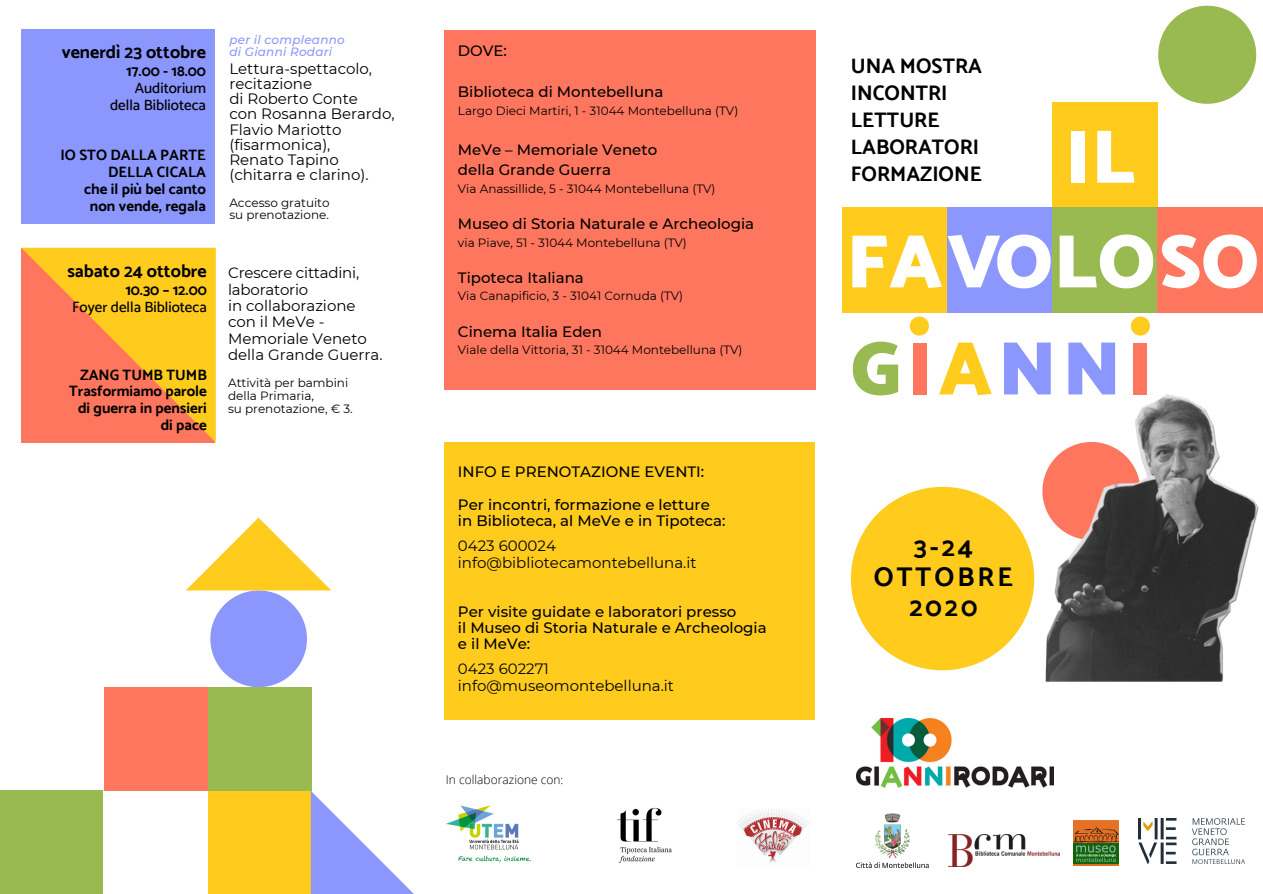
<style>
.page{position:relative;width:1263px;height:894px;background:#fff}
.page>*{position:absolute;margin:0;border:0;box-sizing:border-box;transform-origin:0 0}
.t1{font:900 76.2px "Catamaran";letter-spacing:.07em;color:#ff765e}
.t2{font:900 76.2px "Catamaran";color:#fff}
.t3{font:900 76.05px "Catamaran";color:#fff}
.t4{font:700 27px/30.2px "Catamaran";letter-spacing:.11em;color:#000;text-align:center}
.t5{font:700 21px/26.8px "Catamaran";color:#000}
.t6{font:700 18px "Catamaran";color:#000}
.t7{font:500 15px/16.4px "Montserrat";color:#000}
.t8{font:15px/16.4px "Montserrat";color:#000}
.t9{font:700 15px/16.8px "Catamaran";color:#000;text-align:right}
.t10{font:500 15px/16.8px "Catamaran";color:#000;text-align:right}
.t11{font:12px/13px "Montserrat";color:#000}
.t12{font:italic 500 12px/12px "Montserrat";letter-spacing:.02em;color:#8b97fd}
.t13{font:300 12px "Open Sans";color:#000}
.s1{color:#99b951}
.s2{color:#ffcc1d}
.s3{color:#8b97fd}
</style>
<div class="page">
<div style="left:1052px;top:102px;width:105px;height:105px;background:#ffcc1d"></div>
<div style="left:842px;top:207px;width:105px;height:105px;background:#ffcc1d"></div>
<div style="left:947px;top:207px;width:105px;height:105px;background:#8b97fd"></div>
<div style="left:1052px;top:207px;width:105px;height:105px;background:#99b951"></div>
<div style="left:1157px;top:207px;width:106px;height:105px;background:#ff765e"></div>
<div style="left:444px;top:30px;width:371px;height:359px;background:#ff765e"></div>
<svg style="left:851px;top:486px;width:183px;height:184px"></svg>
<svg style="left:910px;top:316px;width:19px;height:19px"></svg>
<svg style="left:1131px;top:316px;width:19px;height:19px"></svg>
<img style="left:948px;top:834px;width:112px;height:32px">
<img style="left:857px;top:813px;width:72px;height:54px">
<img style="left:1074px;top:820px;width:44px;height:45px">
<img style="left:1139px;top:818px;width:106px;height:44px">
<img style="left:737px;top:809px;width:72px;height:54px">
<img style="left:446px;top:805px;width:85px;height:58px">
<div style="left:444px;top:442px;width:371px;height:277px;background:#ffcc1d"></div>
<div style="left:21px;top:30px;width:194px;height:194px;background:#8b97fd"></div>
<svg style="left:21px;top:248px;width:195px;height:194px;background:#ffa03d"></svg>
<img style="left:1042px;top:394px;width:217px;height:287px">
<svg style="left:1158px;top:6px;width:98px;height:98px"></svg>
<img style="left:857px;top:718px;width:197px;height:69px">
<div style="left:0;top:789px;width:103px;height:104px;background:#99b951"></div>
<div style="left:104px;top:687px;width:104px;height:103px;background:#ff765e"></div>
<div style="left:208px;top:790px;width:103px;height:103px;background:#ffcc1d"></div>
<div style="left:208px;top:687px;width:103px;height:103px;background:#99b951"></div>
<svg style="left:186px;top:517px;width:146px;height:170px"></svg>
<svg style="left:311px;top:790px;width:102px;height:103px"></svg>
<img style="left:616px;top:807px;width:56px;height:55px">
<p class="t6" style="left:62px;top:41px;width:146px">venerdì 23 ottobre</p>
<p class="t9" style="left:126px;top:62px;width:82px">17.00 - 18.00</p>
<p class="t10" style="left:110px;top:79px;width:97px">Auditorium della Biblioteca</p>
<p class="t9" style="left:60px;top:147px;width:147px">IO STO DALLA PARTE<br>DELLA CICALA<br>che il più bel canto non vende, regala</p>
<p class="t6" style="left:67px;top:260px;width:141px">sabato 24 ottobre</p>
<p class="t9" style="left:125px;top:281px;width:83px">10.30 – 12.00</p>
<p class="t10" style="left:72px;top:298px;width:136px">Foyer della Biblioteca</p>
<p class="t9" style="left:69px;top:366px;width:139px">ZANG TUMB TUMB<br>Trasformiamo parole di guerra in pensieri di pace</p>
<p class="t12" style="left:229px;top:34px;width:117px">per il compleanno di Gianni Rodari</p>
<p class="t8" style="left:229px;top:61px;width:167px;line-height:15.1px">Lettura-spettacolo, recitazione<br>di Roberto Conte<br>con Rosanna Berardo,<br>Flavio Mariotto (fisarmonica),<br>Renato Tapino (chitarra e clarino).</p>
<p class="t11" style="left:229px;top:197px;width:102px;line-height:12px">Accesso gratuito su prenotazione.</p>
<p class="t8" style="left:228px;top:265px;width:156px">Crescere cittadini, laboratorio<br>in collaborazione con il MeVe -<br>Memoriale Veneto della Grande Guerra.</p>
<p class="t11" style="left:228px;top:376px;width:126px">Attività per bambini della Primaria,<br>su prenotazione, € 3.</p>
<p class="t7" style="left:458px;top:43px;width:51px">DOVE:</p>
<p class="t7" style="left:458px;top:84px;width:207px">Biblioteca di Montebelluna</p>
<p class="t11" style="left:458px;top:104px;width:282px">Largo Dieci Martiri, 1 - 31044 Montebelluna (TV)</p>
<p class="t7" style="left:458px;top:139px;width:201px;line-height:20.4px">MeVe – Memoriale Veneto della Grande Guerra</p>
<p class="t11" style="left:458px;top:182px;width:259px">Via Anassillide, 5 - 31044 Montebelluna (TV)</p>
<p class="t7" style="left:458px;top:215px;width:298px">Museo di Storia Naturale e Archeologia</p>
<p class="t11" style="left:458px;top:236px;width:230px">via Piave, 51 - 31044 Montebelluna (TV)</p>
<p class="t7" style="left:458px;top:269px;width:127px">Tipoteca Italiana</p>
<p class="t11" style="left:458px;top:289px;width:227px">Via Canapificio, 3 - 31041 Cornuda (TV)</p>
<p class="t7" style="left:458px;top:323px;width:145px">Cinema Italia Eden</p>
<p class="t11" style="left:458px;top:343px;width:286px">Viale della Vittoria, 31 - 31044 Montebelluna (TV)</p>
<p class="t7" style="left:458px;top:455px;width:253px;line-height:32.5px">INFO E PRENOTAZIONE EVENTI:<br>Per incontri, formazione e letture</p>
<p class="t7" style="left:458px;top:512px;width:269px">in Biblioteca, al MeVe e in Tipoteca:</p>
<p class="t8" style="left:458px;top:537px;width:240px">0423 600024 info@bibliotecamontebelluna.it</p>
<p class="t7" style="left:458px;top:603px;width:310px">Per visite guidate e laboratori presso<br>il Museo di Storia Naturale e Archeologia e il MeVe:</p>
<p class="t8" style="left:458px;top:660px;width:218px">0423 602271 info@museomontebelluna.it</p>
<p class="t13" style="left:446px;top:771px;width:119px">In collaborazione con:</p>
<h3 class="t5" style="left:851px;top:53px;width:133px">UNA MOSTRA<br>INCONTRI<br>LETTURE<br>LABORATORI<br>FORMAZIONE</h3>
<h1 class="t2" style="left:1065px;top:99px;width:72px">IL</h1>
<h2 class="t3" style="left:846px;top:203px;width:414px">FAVOLOSO</h2>
<h1 class="t1" style="left:850px;top:310px;width:304px"><span class="s1">G</span>I<span class="s2">A</span><span class="s3">NN</span>I</h1>
<h3 class="t4" style="left:874px;top:531px;width:141px">3-24<br>OTTOBRE<br>2020</h3>
</div>
